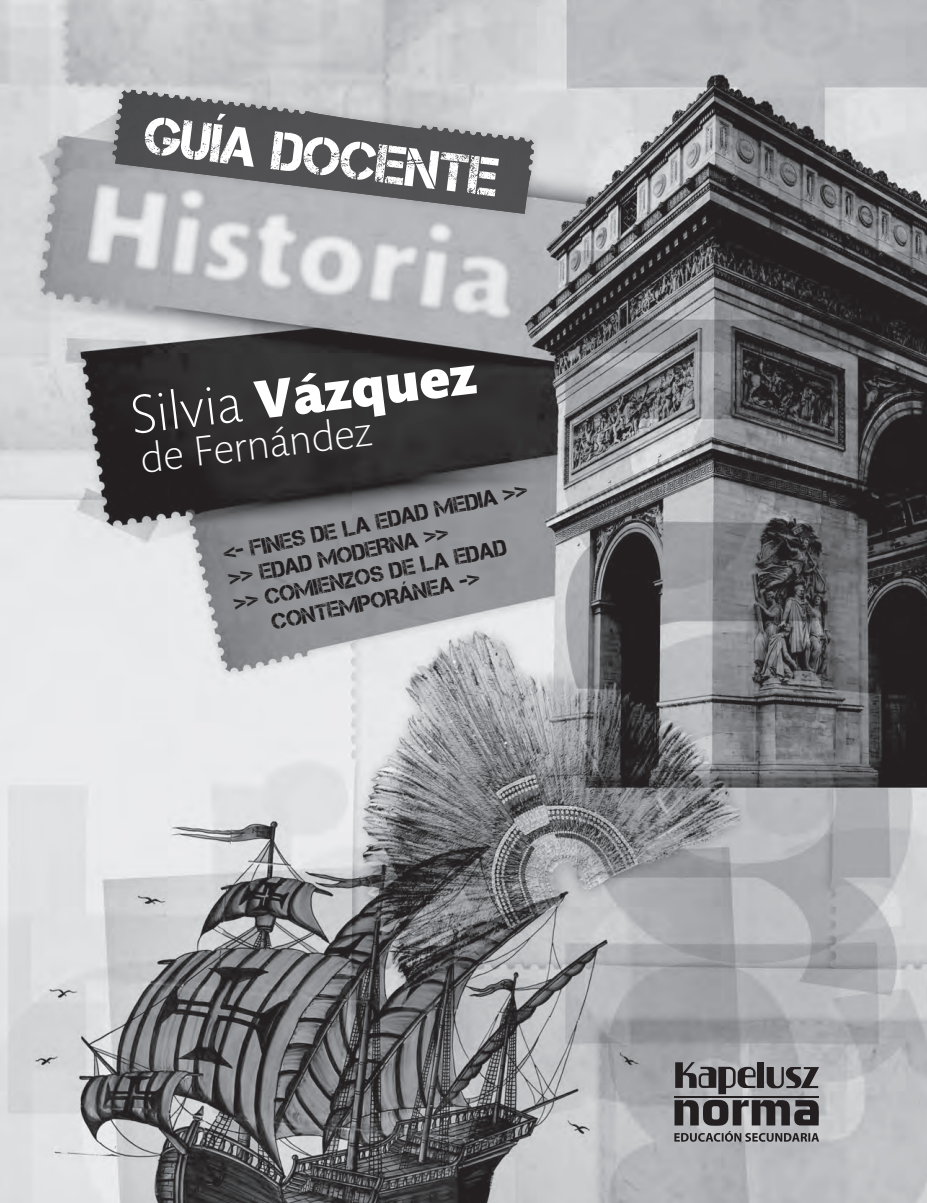
<style>
.page{position:relative;width:927px;height:1203px;background:#fff}
.page>*{position:absolute;margin:0;border:0;box-sizing:border-box;transform-origin:0 0}
.t1{font:900 55.5px "Mundo Sans Std";color:#fff}
.t2{font:54px "Captureit";color:#fff}
.t3{font:300 42.75px "Mundo Sans Std";color:#fff}
.t4{font:22.5px "Captureit";color:#231f20}
.s1{font-weight:300}
</style>
<div class="page">
<img style="left:0;top:0;width:926px;height:1203px">
<svg style="left:101px;top:78px;width:444px;height:147px;background:#c5c6c9"></svg>
<img style="left:112px;top:90px;width:421px;height:124px">
<svg style="left:674px;top:1062px;width:144px;height:63px;background:#6c6b6d"></svg>
<svg style="left:674px;top:1131px;width:144px;height:10px"></svg>
<svg style="left:0;top:0;width:7px;height:7px"></svg>
<svg style="left:0;top:1196px;width:7px;height:7px"></svg>
<svg style="left:919px;top:0;width:8px;height:7px"></svg>
<svg style="left:919px;top:1196px;width:8px;height:7px"></svg>
<h2 class="t2" style="left:149px;top:105px;width:357px;rotate:7deg">guía docente</h2>
<h1 class="t1" style="left:127px;top:386px;width:349px;rotate:-7deg"><span class="s1">Silvia</span> Vázquez</h1>
<h3 class="t3" style="left:138px;top:436px;width:234px;rotate:-7deg">de Fernández</h3>
<p class="t4" style="left:221px;top:542px;width:312px;rotate:-12deg">&lt;- FINES DE LA EDAD MEDIA &gt;&gt;</p>
<p class="t4" style="left:226px;top:567px;width:226px;rotate:-12deg">&gt;&gt; EDAD MODERNA &gt;&gt;</p>
<p class="t4" style="left:232px;top:592px;width:279px;rotate:-12deg">&gt;&gt; COMIENZOS DE LA EDAD</p>
<p class="t4" style="left:269px;top:610px;width:214px;rotate:-12deg">CONTEMPORÁNEA -&gt;</p>
</div>
